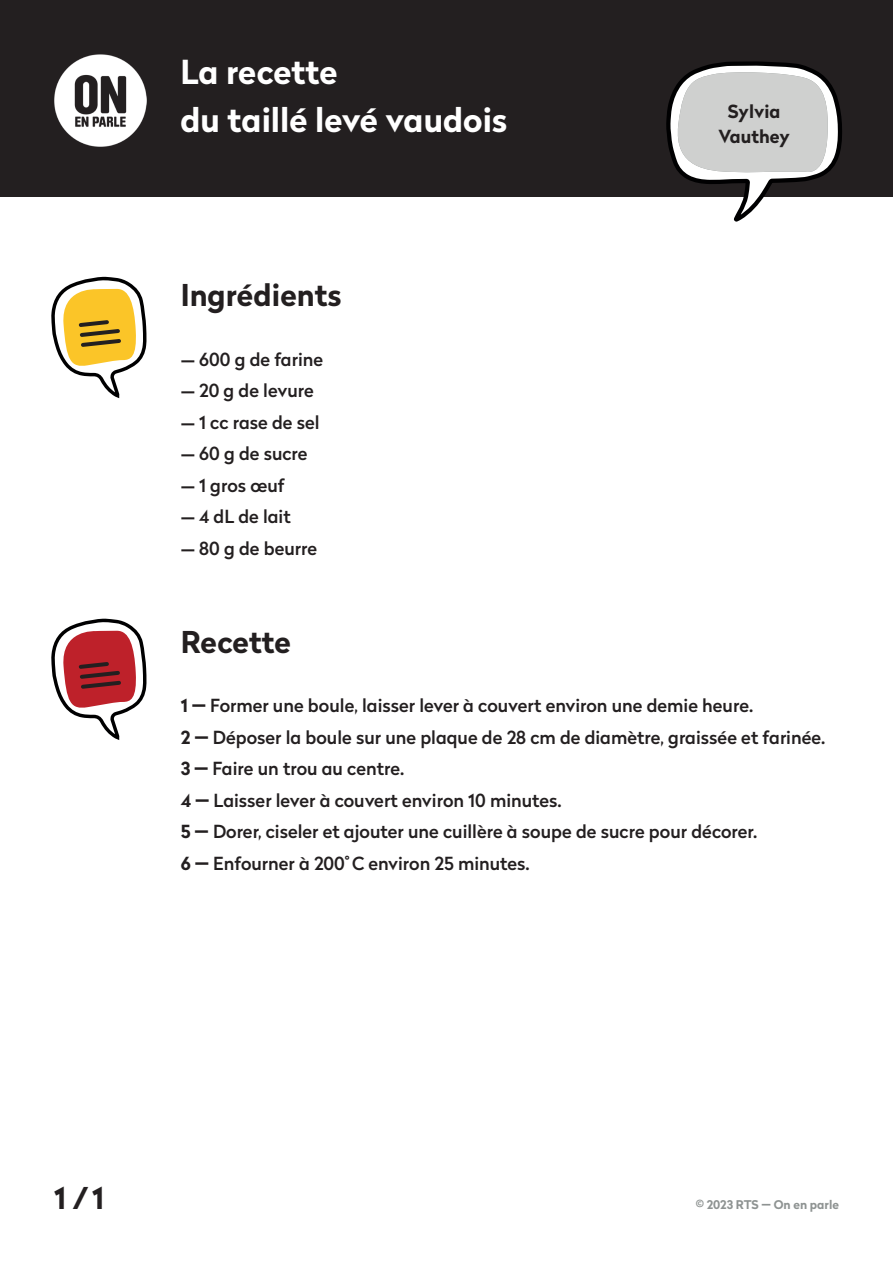
<style>
.page{position:relative;width:893px;height:1263px;background:#fff}
.page>*{position:absolute;margin:0;border:0;box-sizing:border-box;transform-origin:0 0}
.t1{font:700 33px/48px "Radikal";color:#fff}
.t2{font:700 30px "Radikal";color:#231f20}
.t3{font:500 18px/31.5px "Radikal";color:#231f20}
.t4{font:700 18px/25.5px "Radikal";color:#231f20;text-align:center}
.t5{font:700 12px "Radikal";color:#8e9392}
.s1{font-weight:700}
</style>
<div class="page">
<div style="left:0;top:0;width:893px;height:197px;background:#231f20"></div>
<svg style="left:51px;top:619px;width:96px;height:121px"></svg>
<svg style="left:51px;top:277px;width:96px;height:121px"></svg>
<img style="left:54px;top:54px;width:93px;height:93px">
<svg style="left:666px;top:61px;width:176px;height:161px"></svg>
<h1 class="t1" style="left:180px;top:48px;width:328px">La recette<br>du taillé levé vaudois</h1>
<h2 class="t2" style="left:181px;top:273px;width:162px">Ingrédients</h2>
<p class="t3" style="left:181px;top:343px;width:144px">— 600 g de farine</p>
<p class="t3" style="left:181px;top:374px;width:135px">— 20 g de levure</p>
<p class="t3" style="left:181px;top:406px;width:140px">— 1 cc rase de sel</p>
<p class="t3" style="left:181px;top:437px;width:128px">— 60 g de sucre</p>
<p class="t3" style="left:181px;top:469px;width:105px">— 1 gros œuf</p>
<p class="t3" style="left:181px;top:500px;width:112px">— 4 dL de lait</p>
<p class="t3" style="left:181px;top:532px;width:138px">— 80 g de beurre</p>
<h2 class="t2" style="left:181px;top:620px;width:112px">Recette</h2>
<p class="t4" style="left:718px;top:98px;width:73px">Sylvia<br>Vauthey</p>
<p class="t3" style="left:181px;top:689px;width:646px"><span class="s1">1 —</span> Former une boule, laisser lever à couvert environ une demie heure.<br><span class="s1">2 —</span> Déposer la boule sur une plaque de 28 cm de diamètre, graissée et farinée.<br><span class="s1">3 —</span> Faire un trou au centre.<br><span class="s1">4 —</span> Laisser lever à couvert environ 10 minutes.<br><span class="s1">5 —</span> Dorer, ciseler et ajouter une cuillère à soupe de sucre pour décorer.<br><span class="s1">6 —</span> Enfourner à 200˚C environ 25 minutes.</p>
<h2 class="t2" style="left:54px;top:1176px;width:52px">1 /1</h2>
<p class="t5" style="left:696px;top:1195px;width:145px">© 2023 RTS — On en parle</p>
</div>
